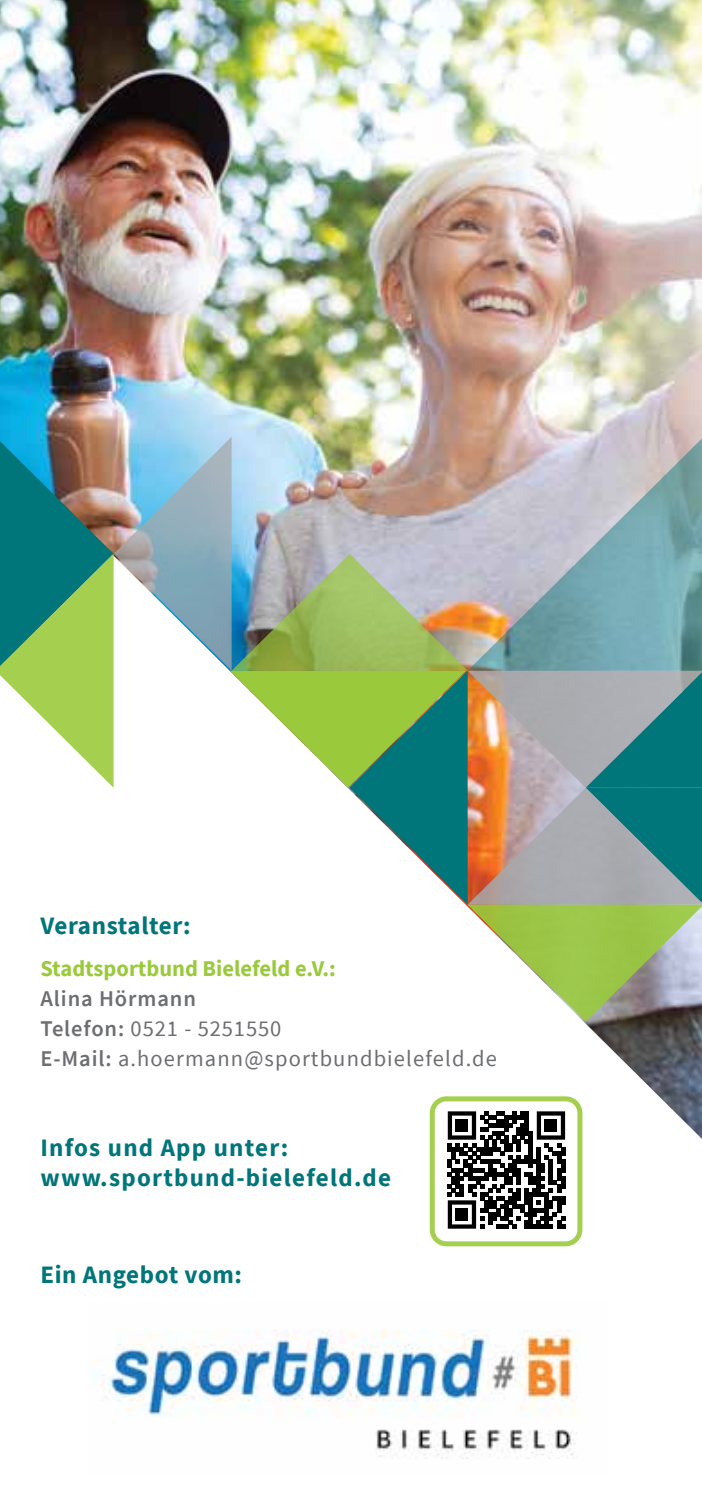
<style>
.page{position:relative;width:702px;height:1489px;background:#fff}
.page>*{position:absolute;margin:0;border:0;box-sizing:border-box;transform-origin:0 0}
.t1{font:700 25px/30px "Source Sans Pro";letter-spacing:.045em;color:#00757a}
.t2{font:700 25px "Source Sans Pro";letter-spacing:.025em;color:#00757a}
.t3{font:22.5px/30px "Source Sans Pro";letter-spacing:.05em;color:#6d6e71}
.t4{font:700 22.5px "Source Sans Pro";color:#9aca3c}
.s1{font-weight:600}
</style>
<div class="page">
<img style="left:0;top:0;width:702px;height:1138px">
<img style="left:93px;top:1329px;width:484px;height:130px">
<img style="left:0;top:437px;width:702px;height:584px">
<div style="left:439px;top:1103px;width:134px;height:133px;background:#fff"></div>
<svg style="left:448px;top:1111px;width:117px;height:117px"></svg>
<div style="left:456px;top:1119px;width:12px;height:12px;background:#000"></div>
<div style="left:545px;top:1119px;width:12px;height:12px;background:#000"></div>
<div style="left:456px;top:1208px;width:12px;height:12px;background:#000"></div>
<div style="left:430px;top:1096px;width:152px;height:150px;border:5px solid #9aca3c;border-radius:14px"></div>
<p class="t2" style="left:40px;top:908px;width:152px">Veranstalter:</p>
<p class="t4" style="left:40px;top:953px;width:297px">Stadtsportbund Bielefeld e.V.:</p>
<p class="t3" style="left:40px;top:983px;width:458px"><span class="s1">Alina Hörmann<br>Telefon:</span> 0521 - 5251550<br><span class="s1">E-Mail:</span> a.hoermann@sportbundbielefeld.de</p>
<p class="t1" style="left:40px;top:1132px;width:352px">Infos und App unter: www.sportbund-bielefeld.de</p>
<p class="t2" style="left:40px;top:1257px;width:203px">Ein Angebot vom:</p>
</div>
